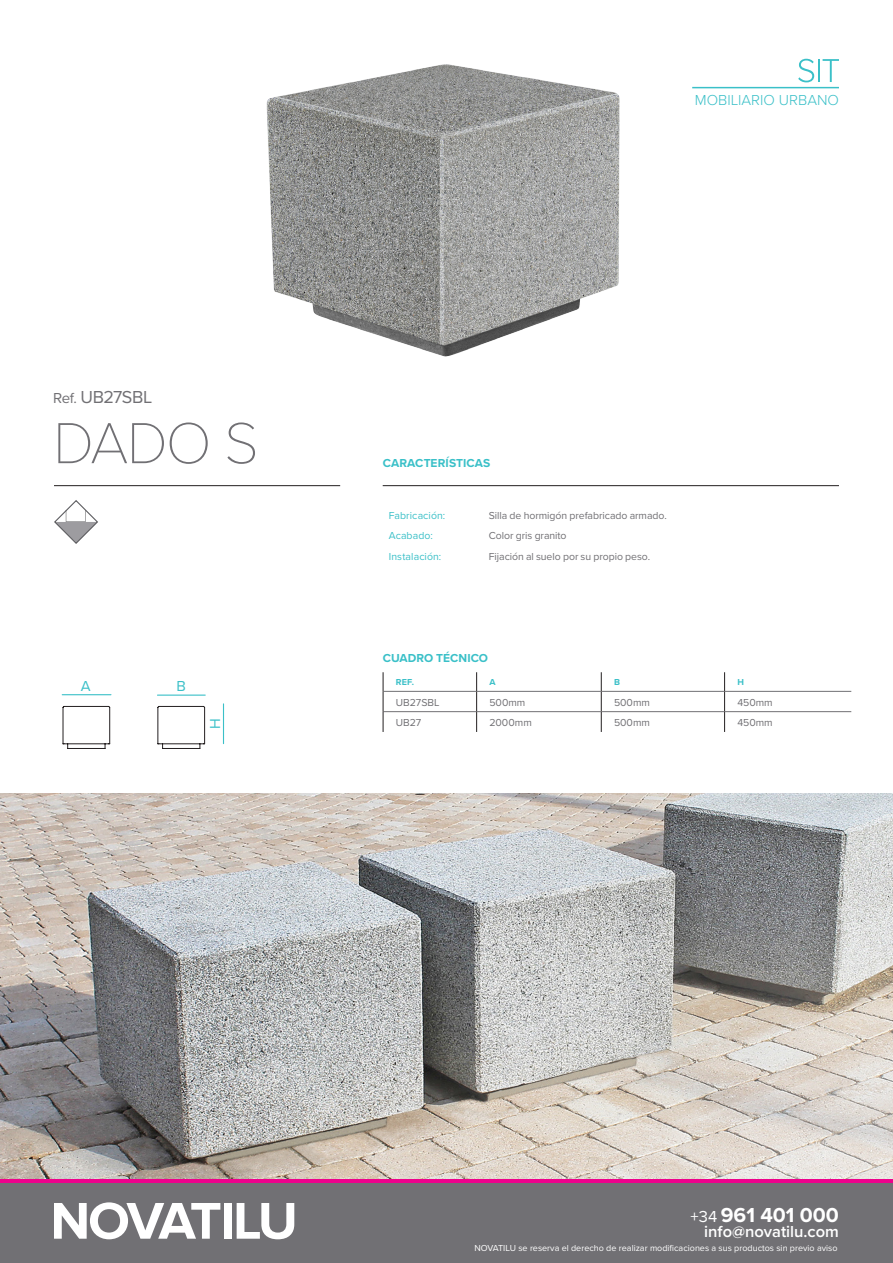
<style>
.page{position:relative;width:893px;height:1263px;background:#fff}
.page>*{position:absolute;margin:0;border:0;box-sizing:border-box;transform-origin:0 0}
.t1{font:100 60px "Proxima Nova T";color:#717074}
.t2{font:700 21px "Proxima Nova";color:#fff}
.REF{font:18px "Proxima Nova";letter-spacing:-.025em;color:#717074}
.t3{font:600 16.5px "Proxima Nova";color:#fff}
.t4{font:300 15px "Proxima Nova";color:#3bc0c8}
.t5{font:15px "Proxima Nova";color:#3bc0c8}
.t6{font:700 12px "Proxima Nova";letter-spacing:.005em;color:#3ac0c8}
.ES_CARACTERISTICAS{font:10.5px "Proxima Nova";letter-spacing:-.005em;color:#717074}
.TABLA_MEDIDAS_INTERI{font:10.5px "Proxima Nova";color:#717074}
.ES_CARACTERISTICAS_T{font:10.5px "Proxima Nova";letter-spacing:.01em;color:#3bc0c8}
.t7{font:9px "Proxima Nova";color:#fff}
.TABLA_MEDIDAS_CABECE{font:700 9px "Proxima Nova";color:#3bc0c8}
.s1{font-size:15px}
.s2{font-weight:400;font-size:16.5px}
</style>
<div class="page">
<div style="left:0;top:1183px;width:893px;height:80px;background:#717074"></div>
<hr style="left:383px;top:485px;width:456px;height:1px;background:#231f20">
<hr style="left:54px;top:485px;width:286px;height:1px;background:#231f20">
<svg style="left:54px;top:1202px;width:166px;height:37px"></svg>
<div style="left:224px;top:1203px;width:8px;height:36px;background:#fff"></div>
<svg style="left:237px;top:1203px;width:57px;height:36px"></svg>
<div style="left:0;top:1178px;width:893px;height:5px;background:#ed028c"></div>
<svg style="left:798px;top:59px;width:16px;height:23px"></svg>
<hr style="left:818px;top:59px;width:2px;height:23px;background:#3bc0c8">
<svg style="left:823px;top:59px;width:16px;height:23px"></svg>
<hr style="left:692px;top:87px;width:147px;height:1px;background:#3ac0c8">
<img style="left:0;top:793px;width:893px;height:385px">
<svg style="left:54px;top:500px;width:44px;height:44px"></svg>
<svg style="left:476px;top:672px;width:1px;height:60px"></svg>
<svg style="left:601px;top:672px;width:1px;height:60px"></svg>
<svg style="left:724px;top:672px;width:1px;height:60px"></svg>
<hr style="left:383px;top:691px;width:93px;height:1px;background:#717074">
<hr style="left:477px;top:691px;width:124px;height:1px;background:#717074">
<hr style="left:602px;top:691px;width:122px;height:1px;background:#717074">
<hr style="left:725px;top:691px;width:126px;height:1px;background:#717074">
<hr style="left:383px;top:711px;width:93px;height:1px;background:#717074">
<hr style="left:477px;top:711px;width:124px;height:1px;background:#717074">
<hr style="left:602px;top:711px;width:122px;height:1px;background:#717074">
<hr style="left:725px;top:711px;width:126px;height:1px;background:#717074">
<svg style="left:383px;top:672px;width:1px;height:60px"></svg>
<hr style="left:62px;top:694px;width:49px;height:1px;background:#3bc0c8">
<hr style="left:157px;top:694px;width:48px;height:2px;background:#3bc0c8">
<hr style="left:223px;top:704px;width:1px;height:40px;background:#3bc0c8">
<svg style="left:63px;top:706px;width:142px;height:43px"></svg>
<img style="left:266px;top:64px;width:354px;height:293px">
<p class="REF" style="left:53px;top:384px;width:101px"><span class="s1">Ref.</span> UB27SBL</p>
<p class="t1" style="left:53px;top:407px;width:207px">DADO S</p>
<p class="t5" style="left:81px;top:675px;width:11px">A</p>
<p class="t5" style="left:177px;top:675px;width:11px">B</p>
<p class="t5" style="left:204px;top:729px;width:12px;rotate:-90deg">H</p>
<p class="t4" style="left:695px;top:91px;width:146px">MOBILIARIO URBANO</p>
<p class="t6" style="left:383px;top:454px;width:109px">CARACTERÍSTICAS</p>
<p class="ES_CARACTERISTICAS_T" style="left:389px;top:508px;width:58px">Fabricación:</p>
<p class="ES_CARACTERISTICAS" style="left:489px;top:508px;width:179px">Silla de hormigón prefabricado armado.</p>
<p class="ES_CARACTERISTICAS_T" style="left:389px;top:528px;width:46px">Acabado:</p>
<p class="ES_CARACTERISTICAS" style="left:489px;top:528px;width:79px">Color gris granito</p>
<p class="ES_CARACTERISTICAS_T" style="left:389px;top:548px;width:54px">Instalación:</p>
<p class="ES_CARACTERISTICAS" style="left:489px;top:548px;width:163px">Fijación al suelo por su propio peso.</p>
<p class="t6" style="left:383px;top:649px;width:107px">CUADRO TÉCNICO</p>
<p class="TABLA_MEDIDAS_CABECE" style="left:396px;top:676px;width:20px">REF.</p>
<p class="TABLA_MEDIDAS_CABECE" style="left:489px;top:676px;width:8px">A</p>
<p class="TABLA_MEDIDAS_CABECE" style="left:614px;top:676px;width:7px">B</p>
<p class="TABLA_MEDIDAS_CABECE" style="left:737px;top:676px;width:8px">H</p>
<p class="TABLA_MEDIDAS_INTERI" style="left:396px;top:694px;width:45px">UB27SBL</p>
<p class="TABLA_MEDIDAS_INTERI" style="left:489px;top:694px;width:38px">500mm</p>
<p class="TABLA_MEDIDAS_INTERI" style="left:614px;top:694px;width:38px">500mm</p>
<p class="TABLA_MEDIDAS_INTERI" style="left:737px;top:694px;width:37px">450mm</p>
<p class="TABLA_MEDIDAS_INTERI" style="left:396px;top:715px;width:27px">UB27</p>
<p class="TABLA_MEDIDAS_INTERI" style="left:489px;top:715px;width:44px">2000mm</p>
<p class="TABLA_MEDIDAS_INTERI" style="left:614px;top:715px;width:38px">500mm</p>
<p class="TABLA_MEDIDAS_INTERI" style="left:737px;top:715px;width:37px">450mm</p>
<h2 class="t2" style="left:691px;top:1199px;width:150px"><span class="s2">+34</span> 961 401 000</h2>
<h3 class="t3" style="left:704px;top:1221px;width:136px">info@novatilu.com</h3>
<p class="t7" style="left:474px;top:1241px;width:365px">NOVATILU se reserva el derecho de realizar modificaciones a sus productos sin previo aviso</p>
</div>
